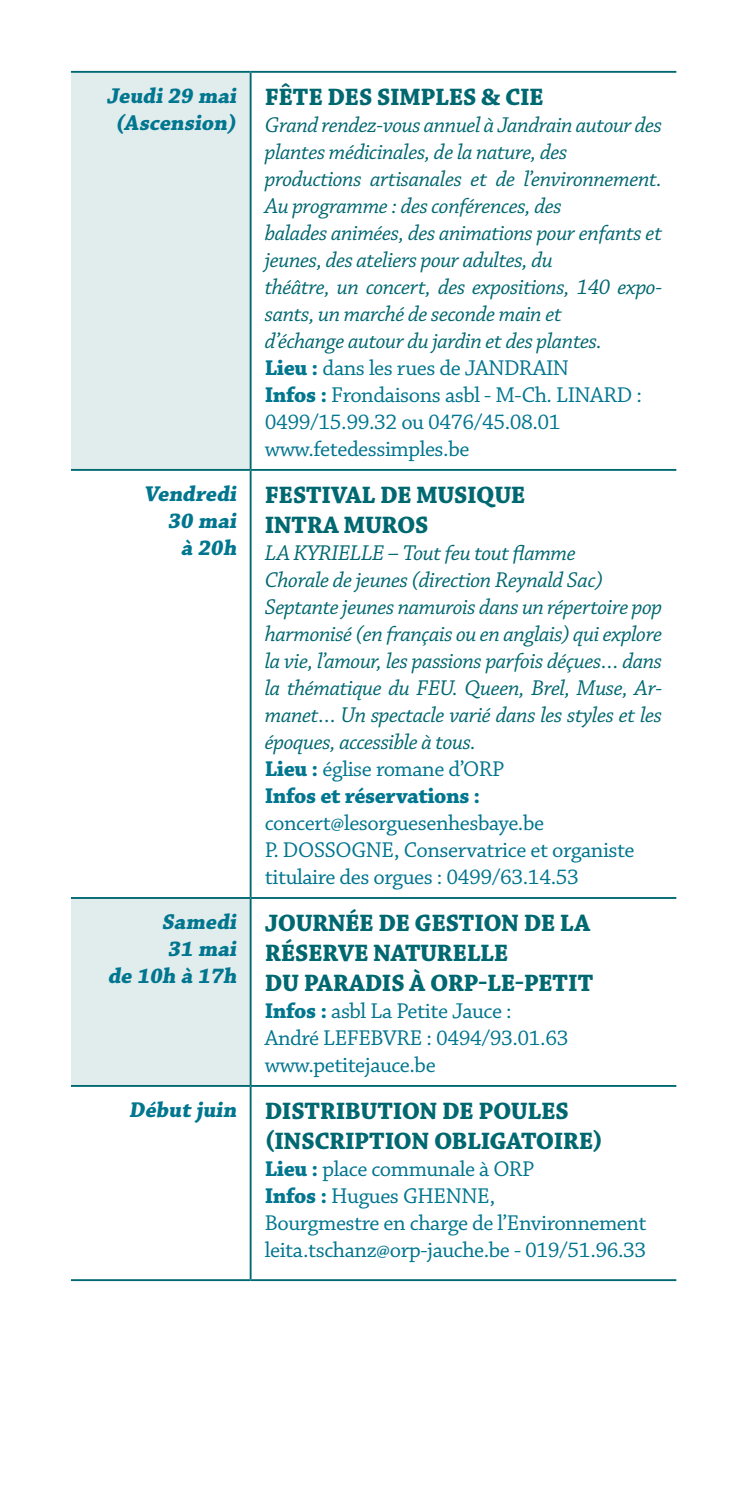
<style>
.page{position:relative;width:745px;height:1489px;background:#fff}
.page>*{position:absolute;margin:0;border:0;box-sizing:border-box;transform-origin:0 0}
.t1{font:700 25px/30px "Chaparral Pro";letter-spacing:-.015em;color:#006871}
.t2{font:italic 22.5px/27px "Chaparral Pro";letter-spacing:-.02em;color:#006871}
.t3{font:22.5px/27px "Chaparral Pro";letter-spacing:-.02em;color:#00768f}
.t4{font:700 22.5px/27px "Chaparral Pro";color:#00768f;text-align:right}
.s1{font-weight:700;font-style:normal;color:#00768f}
.s2{font-style:normal;color:#00768f}
.s3{font-weight:700}
.s4{font-size:22.5px;color:#00768f}
</style>
<div class="page">
<svg style="left:71px;top:73px;width:178px;height:1011px;fill:#e1eced"></svg>
<hr style="left:250px;top:469px;width:426px;height:2px;background:#006871">
<hr style="left:249px;top:471px;width:2px;height:426px;background:#006871">
<hr style="left:250px;top:897px;width:426px;height:1px;background:#006871">
<hr style="left:250px;top:71px;width:426px;height:2px;background:#006871">
<hr style="left:250px;top:1084px;width:426px;height:2px;background:#006871">
<hr style="left:249px;top:1086px;width:2px;height:193px;background:#006871">
<hr style="left:250px;top:1279px;width:426px;height:1px;background:#006871">
<hr style="left:71px;top:71px;width:179px;height:2px;background:#006871">
<hr style="left:249px;top:73px;width:2px;height:396px;background:#006871">
<hr style="left:71px;top:469px;width:179px;height:2px;background:#006871">
<hr style="left:71px;top:897px;width:179px;height:1px;background:#006871">
<hr style="left:249px;top:898px;width:2px;height:186px;background:#006871">
<hr style="left:71px;top:1084px;width:179px;height:2px;background:#006871">
<hr style="left:71px;top:1279px;width:179px;height:1px;background:#006871">
<p class="t4" style="left:106px;top:83px;width:135px;text-align:center">Jeudi29 mai (Ascension)</p>
<p class="t1" style="left:264px;top:83px;width:280px">FÊTE DES SIMPLES &amp; CIE</p>
<p class="t2" style="left:264px;top:112px;width:398px">Grand rendez-vous annuel à Jandrain autour des plantes médicinales, de la nature, des productions artisanales et de l’environnement.<br>Au programme : des conférences, des<br>balades animées, des animations pour enfants et jeunes, des ateliers pour adultes, du<br>théâtre, un concert, des expositions, 140 expo&shy;sants, un marché de seconde main et<br>d’échange autour du jardin et des plantes.<br><span class="s1">Lieu :</span> <span class="s2">dans les rues de JANDRAIN<br></span><span class="s1">Infos :</span> <span class="s2">Frondaisons asbl - M-Ch. LINARD :<br>0499/15.99.32 ou 0476/45.08.01 www.fetedessimples.be</span></p>
<p class="t4" style="left:144px;top:481px;width:98px">Vendredi<br>30 mai<br>à 20h</p>
<p class="t1" style="left:264px;top:480px;width:262px">FESTIVAL DE MUSIQUE<br>INTRA MUROS</p>
<p class="t2" style="left:264px;top:540px;width:398px">LA KYRIELLE – Tout feu tout flamme<br>Chorale de jeunes (direction Reynald Sac)<br>Septante jeunes namurois dans un répertoire pop harmonisé (en français ou en anglais) qui explore la vie, l’amour, les passions parfois déçues… dans la thématique du FEU. Queen, Brel, Muse, Ar&shy;manet… Un spectacle varié dans les styles et les époques, accessible à tous.<br><span class="s1">Lieu :</span> <span class="s2">église romane d’ORP<br></span><span class="s1">Infos et réservations :</span></p>
<p class="t3" style="left:264px;top:810px;width:371px">concert@lesorguesenhesbaye.be<br>P. DOSSOGNE, Conservatrice et organiste titulaire des orgues : 0499/63.14.53</p>
<p class="t4" style="left:108px;top:909px;width:134px">Samedi<br>31 mai<br>de 10h à 17h</p>
<p class="t1" style="left:264px;top:908px;width:329px">JOURNÉE DE GESTION DE LA<br>RÉSERVE NATURELLE<br>DU PARADIS À ORP-LE-PETIT</p>
<p class="t3" style="left:264px;top:997px;width:305px"><span class="s3">Infos :</span> asbl La Petite Jauce :<br>André LEFEBVRE : 0494/93.01.63 www.petitejauce.be</p>
<p class="t1" style="left:264px;top:1096px;width:339px;text-indent:-136px"><span class="s4">Début juin</span> DISTRIBUTION DE POULES (INSCRIPTION OBLIGATOIRE)</p>
<p class="t3" style="left:264px;top:1155px;width:383px"><span class="s3">Lieu :</span> place communale à ORP<br><span class="s3">Infos :</span> Hugues GHENNE,<br>Bourgmestre en charge de l’Environnement leita.tschanz@orp-jauche.be - 019/51.96.33</p>
</div>
